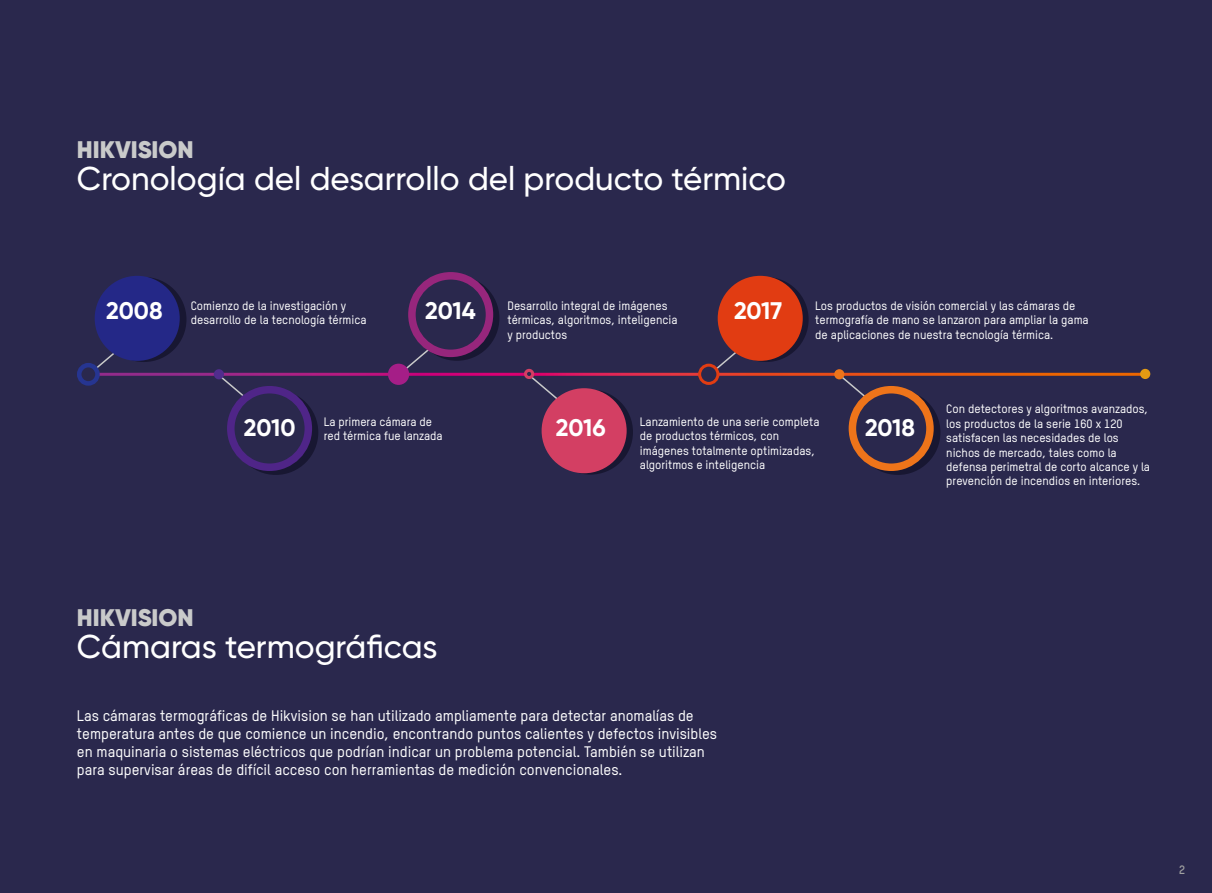
<style>
.page{position:relative;width:1212px;height:893px;background:#2a284d}
.page>*{position:absolute;margin:0;border:0;box-sizing:border-box;transform-origin:0 0}
.t1{font:500 33px "Gilroy";color:#fff}
.t2{font:700 24px "Gilroy";letter-spacing:-.01em;color:#fff}
.t3{font:900 24px "Gilroy";color:#c9caca}
.t4{font:500 15px/18px "TSTARPRO";color:#fff}
.t5{font:500 12px/14.4px "TSTARPRO";color:#fff}
.t6{font:700 12px "TSTARPRO";color:#9fa0a0}
</style>
<div class="page">
<svg style="left:414px;top:276px;width:85px;height:85px"></svg>
<div style="left:101px;top:277px;width:85px;height:85px;background:#181732;border-radius:50%"></div>
<svg style="left:723px;top:277px;width:86px;height:85px"></svg>
<svg style="left:548px;top:390px;width:85px;height:85px"></svg>
<svg style="left:855px;top:390px;width:85px;height:85px"></svg>
<svg style="left:233px;top:390px;width:85px;height:85px"></svg>
<hr style="left:82px;top:373px;width:1064px;height:3px;background:#fff">
<div style="left:1140px;top:369px;width:10px;height:10px;background:#e49b13;border-radius:50%"></div>
<svg style="left:216px;top:373px;width:36px;height:31px"></svg>
<svg style="left:531px;top:373px;width:31px;height:31px"></svg>
<svg style="left:838px;top:373px;width:35px;height:31px"></svg>
<div style="left:214px;top:369px;width:10px;height:10px;background:#502d8d;border-radius:50%"></div>
<div style="left:525px;top:370px;width:8px;height:8px;background:#2a284d;border-radius:50%"></div>
<div style="left:524px;top:369px;width:10px;height:10px;border:3px solid #d33f63;border-radius:50%"></div>
<div style="left:834px;top:369px;width:10px;height:10px;background:#ee741a;border-radius:50%"></div>
<div style="left:231px;top:390px;width:77px;height:77px;background:#2a284d;border-radius:50%"></div>
<div style="left:227px;top:386px;width:85px;height:85px;border:8px solid #4f2588;border-radius:50%"></div>
<div style="left:542px;top:388px;width:85px;height:85px;background:#d33f63;border-radius:50%"></div>
<div style="left:852px;top:390px;width:78px;height:77px;background:#2a284d;border-radius:50%"></div>
<div style="left:849px;top:386px;width:85px;height:85px;border:8px solid #ee741a;border-radius:50%"></div>
<svg style="left:92px;top:345px;width:31px;height:31px"></svg>
<svg style="left:397px;top:345px;width:36px;height:31px"></svg>
<svg style="left:708px;top:345px;width:36px;height:31px"></svg>
<div style="left:412px;top:276px;width:77px;height:77px;background:#2a284d;border-radius:50%"></div>
<div style="left:408px;top:272px;width:85px;height:85px;border:8px solid #97267c;border-radius:50%"></div>
<div style="left:95px;top:276px;width:85px;height:85px;background:#242887;border-radius:50%"></div>
<div style="left:718px;top:276px;width:85px;height:85px;background:#e13c12;border-radius:50%"></div>
<svg style="left:79px;top:365px;width:18px;height:18px"></svg>
<div style="left:77px;top:363px;width:23px;height:23px;border:4px solid #263591;border-radius:50%"></div>
<div style="left:388px;top:364px;width:21px;height:21px;background:#a51e87;border-radius:50%"></div>
<div style="left:700px;top:365px;width:18px;height:18px;background:#2a284d;border-radius:50%"></div>
<div style="left:698px;top:364px;width:21px;height:21px;border:3px solid #e13c12;border-radius:50%"></div>
<h2 class="t3" style="left:77px;top:135px;width:118px">HIKVISION</h2>
<h1 class="t1" style="left:77px;top:158px;width:711px">Cronología del desarrollo del producto térmico</h1>
<p class="t5" style="left:191px;top:298px;width:177px">Comienzo de la investigación y desarrollo de la tecnología térmica</p>
<p class="t5" style="left:507px;top:298px;width:172px">Desarrollo integral de imágenes térmicas, algoritmos, inteligencia y productos</p>
<p class="t5" style="left:815px;top:298px;width:275px">Los productos de visión comercial y las cámaras de termografía de mano se lanzaron para ampliar la gama de aplicaciones de nuestra tecnología térmica.</p>
<h2 class="t2" style="left:106px;top:296px;width:58px">2008</h2>
<h2 class="t2" style="left:425px;top:296px;width:52px">2014</h2>
<h2 class="t2" style="left:734px;top:296px;width:50px">2017</h2>
<p class="t5" style="left:324px;top:414px;width:120px">La primera cámara de red térmica fue lanzada</p>
<p class="t5" style="left:640px;top:414px;width:181px">Lanzamiento de una serie completa de productos térmicos, con imágenes totalmente optimizadas, algoritmos e inteligencia</p>
<h2 class="t2" style="left:244px;top:413px;width:53px">2010</h2>
<h2 class="t2" style="left:556px;top:413px;width:51px">2016</h2>
<h2 class="t2" style="left:865px;top:413px;width:52px">2018</h2>
<p class="t5" style="left:946px;top:401px;width:205px">Con detectores y algoritmos avanzados, los productos de la serie 160 x 120 satisfacen las necesidades de los nichos de mercado, tales como la defensa perimetral de corto alcance y la prevención de incendios en interiores.</p>
<h2 class="t3" style="left:77px;top:602px;width:118px">HIKVISION</h2>
<h1 class="t1" style="left:77px;top:626px;width:362px">Cámaras termográficas</h1>
<p class="t4" style="left:77px;top:706px;width:642px">Las cámaras termográficas de Hikvision se han utilizado ampliamente para detectar anomalías de temperatura antes de que comience un incendio, encontrando puntos calientes y defectos invisibles en maquinaria o sistemas eléctricos que podrían indicar un problema potencial. También se utilizan para supervisar áreas de difícil acceso con herramientas de medición convencionales.</p>
<p class="t6" style="left:1179px;top:862px;width:7px">2</p>
</div>
